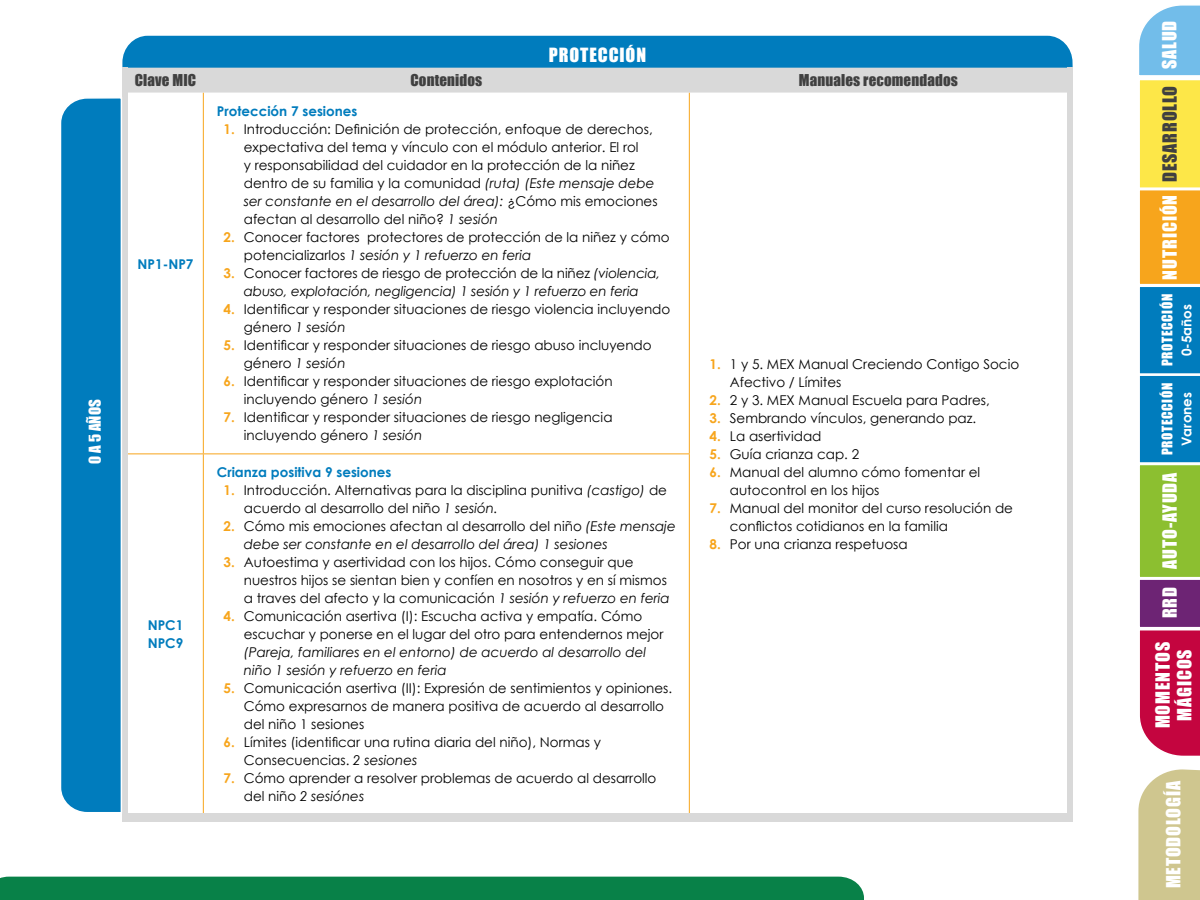
<style>
.page{position:relative;width:1200px;height:900px;background:#fff}
.page>*{position:absolute;margin:0;border:0;box-sizing:border-box;transform-origin:0 0}
.t1{font:18px/21.6px "Impact";letter-spacing:.05em;color:#fff;text-align:center}
.t2{font:18px "Impact";letter-spacing:.05em;color:#404040}
.t3{font:15px "Impact";letter-spacing:.01em;color:#404040}
.t4{font:15px "Impact";color:#fff}
.t5{font:13.5px/18px "Century Gothic";color:#000}
.t6{font:italic 13.5px/18px "Century Gothic";color:#000}
.t7{font:700 13.5px/18px "Century Gothic";color:#007cbd}
.t8{font:13.5px "Impact";letter-spacing:.05em;color:#fff}
.t9{font:700 13.5px "Century Gothic";color:#fff}
.s1{font-weight:700;color:#f7a51c}
.s2{font-style:italic}
.s3{font-weight:700;font-style:normal;color:#f7a51c}
.s4{font-style:normal}
</style>
<div class="page">
<div style="left:0;top:877px;width:864px;height:23px;background:#088148"></div>
<svg style="left:1139px;top:5px;width:61px;height:751px;background:#958f73"></svg>
<svg style="left:1138px;top:769px;width:62px;height:131px;background:#d2c996"></svg>
<svg style="left:122px;top:36px;width:951px;height:57px;background:#61a6ca"></svg>
<hr style="left:203px;top:93px;width:1px;height:361px;background:#f7a51c">
<hr style="left:689px;top:93px;width:1px;height:361px;background:#f7a51c">
<hr style="left:128px;top:454px;width:75px;height:1px;background:#f7a51c">
<hr style="left:203px;top:454px;width:487px;height:1px;background:#f7a51c">
<hr style="left:203px;top:454px;width:1px;height:361px;background:#f7a51c">
<hr style="left:689px;top:454px;width:1px;height:361px;background:#f7a51c">
<div style="left:122px;top:68px;width:6px;height:745px;background:#d9d9d9"></div>
<div style="left:1067px;top:68px;width:6px;height:754px;background:#d9d9d9"></div>
<div style="left:122px;top:813px;width:951px;height:9px;background:#d9d9d9"></div>
<svg style="left:61px;top:98px;width:60px;height:714px;background:#0d82c0"></svg>
<p class="t4" style="left:83px;top:464px;width:66px;rotate:-90deg">0 A 5 AÑOS</p>
<h1 class="t1" style="left:549px;top:43px;width:99px">PROTECCIÓN</h1>
<p class="t3" style="left:135px;top:69px;width:63px">Clave MIC</p>
<p class="t3" style="left:410px;top:68px;width:73px">Contenidos</p>
<p class="t3" style="left:799px;top:68px;width:161px">Manuales recomendados</p>
<p class="t7" style="left:138px;top:255px;width:57px">NP1-NP7</p>
<p class="t7" style="left:148px;top:616px;width:37px">NPC1<br>NPC9</p>
<p class="t7" style="left:217px;top:102px;width:142px">Protección 7 sesiones</p>
<p class="t5" style="left:244px;top:120px;width:415px;text-indent:-20px"><span class="s1">1.</span> Introducción: Definición de protección, enfoque de derechos, expectativa del tema y vínculo con el módulo anterior. El rol<br>y responsabilidad del cuidador en la protección de la niñez dentro de su familia y la comunidad <span class="s2">(ruta) (Este mensaje debe ser constante en el desarrollo del área):</span> ¿Cómo mis emociones afectan al desarrollo del niño? <span class="s2">1 sesión</span></p>
<p class="t5" style="left:244px;top:228px;width:427px;text-indent:-20px"><span class="s1">2.</span> Conocer factores protectores de protección de la niñez y cómo potencializarlos <span class="s2">1 sesión y 1 refuerzo en feria</span></p>
<p class="t6" style="left:224px;top:264px;width:438px;text-align:center"><span class="s3">3.</span> <span class="s4">Conocer factores de riesgo de protección de la niñez</span> (violencia, abuso, explotación, negligencia) 1 sesión y 1 refuerzo en feria</p>
<p class="t5" style="left:244px;top:300px;width:428px;text-indent:-20px"><span class="s1">4.</span> Identificar y responder situaciones de riesgo violencia incluyendo género <span class="s2">1 sesión</span></p>
<p class="t5" style="left:244px;top:336px;width:409px;text-indent:-20px"><span class="s1">5.</span> Identificar y responder situaciones de riesgo abuso incluyendo género <span class="s2">1 sesión</span></p>
<p class="t5" style="left:244px;top:372px;width:370px;text-indent:-20px"><span class="s1">6.</span> Identificar y responder situaciones de riesgo explotación incluyendo género <span class="s2">1 sesión</span></p>
<p class="t5" style="left:244px;top:408px;width:370px;text-indent:-20px"><span class="s1">7.</span> Identificar y responder situaciones de riesgo negligencia incluyendo género <span class="s2">1 sesión</span></p>
<p class="t7" style="left:217px;top:463px;width:176px">Crianza positiva 9 sesiones</p>
<p class="t5" style="left:244px;top:481px;width:425px;text-indent:-20px"><span class="s1">1.</span> Introducción. Alternativas para la disciplina punitiva <span class="s2">(castigo)</span> de acuerdo al desarrollo del niño <span class="s2">1 sesión.</span></p>
<p class="t6" style="left:244px;top:517px;width:433px;text-indent:-20px"><span class="s3">2.</span> <span class="s4">Cómo mis emociones afectan al desarrollo del niño</span> (Este mensaje debe ser constante en el desarrollo del área) 1 sesiones</p>
<p class="t5" style="left:244px;top:553px;width:428px;text-indent:-20px"><span class="s1">3.</span> Autoestima y asertividad con los hijos. Cómo conseguir que nuestros hijos se sientan bien y confíen en nosotros y en sí mismos a traves del afecto y la comunicación <span class="s2">1 sesión y refuerzo en feria</span></p>
<p class="t5" style="left:244px;top:607px;width:421px;text-indent:-20px"><span class="s1">4.</span> Comunicación asertiva (I): Escucha activa y empatía. Cómo escuchar y ponerse en el lugar del otro para entendernos mejor</p>
<p class="t6" style="left:244px;top:643px;width:404px">(Pareja, familiares en el entorno) de acuerdo al desarrollo del niño 1 sesión y refuerzo en feria</p>
<p class="t5" style="left:244px;top:679px;width:430px;text-indent:-20px"><span class="s1">5.</span> Comunicación asertiva (II): Expresión de sentimientos y opiniones.<br>Cómo expresarnos de manera positiva de acuerdo al desarrollo del niño 1 sesiones</p>
<p class="t5" style="left:244px;top:733px;width:359px;text-indent:-20px"><span class="s1">6.</span> Límites (identificar una rutina diaria del niño), Normas y<br>Consecuencias. <span class="s2">2 sesiones</span></p>
<p class="t5" style="left:244px;top:769px;width:414px;text-indent:-20px"><span class="s1">7.</span> Cómo aprender a resolver problemas de acuerdo al desarrollo del niño <span class="s2">2 sesiónes</span></p>
<p class="t5" style="left:730px;top:355px;width:291px;text-indent:-20px"><span class="s1">1.</span> 1 y 5. MEX Manual Creciendo Contigo Socio<br>Afectivo / Límites</p>
<p class="t5" style="left:710px;top:391px;width:282px"><span class="s1">2.</span> 2 y 3. MEX Manual Escuela para Padres,</p>
<p class="t5" style="left:710px;top:409px;width:268px"><span class="s1">3.</span> Sembrando vínculos, generando paz.</p>
<p class="t5" style="left:710px;top:427px;width:113px"><span class="s1">4.</span> La asertividad</p>
<p class="t5" style="left:710px;top:445px;width:151px"><span class="s1">5.</span> Guía crianza cap. 2</p>
<p class="t5" style="left:730px;top:463px;width:252px;text-indent:-20px"><span class="s1">6.</span> Manual del alumno cómo fomentar el autocontrol en los hijos</p>
<p class="t5" style="left:730px;top:499px;width:285px;text-indent:-20px"><span class="s1">7.</span> Manual del monitor del curso resolución de conflictos cotidianos en la familia</p>
<p class="t5" style="left:710px;top:535px;width:200px"><span class="s1">8.</span> Por una crianza respetuosa</p>
<h1 class="t1" style="left:1158px;top:69px;width:50px;rotate:-90deg">SALUD</h1>
<h1 class="t2" style="left:1156px;top:182px;width:98px;rotate:-90deg">DESARROLLO</h1>
<h1 class="t1" style="left:1159px;top:280px;width:86px;rotate:-90deg">NUTRICIÓN</h1>
<p class="t8" style="left:1157px;top:366px;width:74px;rotate:-90deg">PROTECCIÓN</p>
<p class="t9" style="left:1176px;top:356px;width:54px;rotate:-90deg">0-5años</p>
<p class="t8" style="left:1157px;top:455px;width:74px;rotate:-90deg">PROTECCIÓN</p>
<p class="t9" style="left:1176px;top:446px;width:55px;rotate:-90deg">Varones</p>
<h1 class="t1" style="left:1159px;top:569px;width:98px;rotate:-90deg">AUTO-AYUDA</h1>
<h1 class="t1" style="left:1159px;top:618px;width:33px;rotate:-90deg">RRD</h1>
<h1 class="t1" style="left:1151px;top:728px;width:88px;rotate:-90deg">MOMENTOS<br>MÁGICOS</h1>
<h1 class="t1" style="left:1162px;top:888px;width:109px;rotate:-90deg">METODOLOGÍA</h1>
</div>
